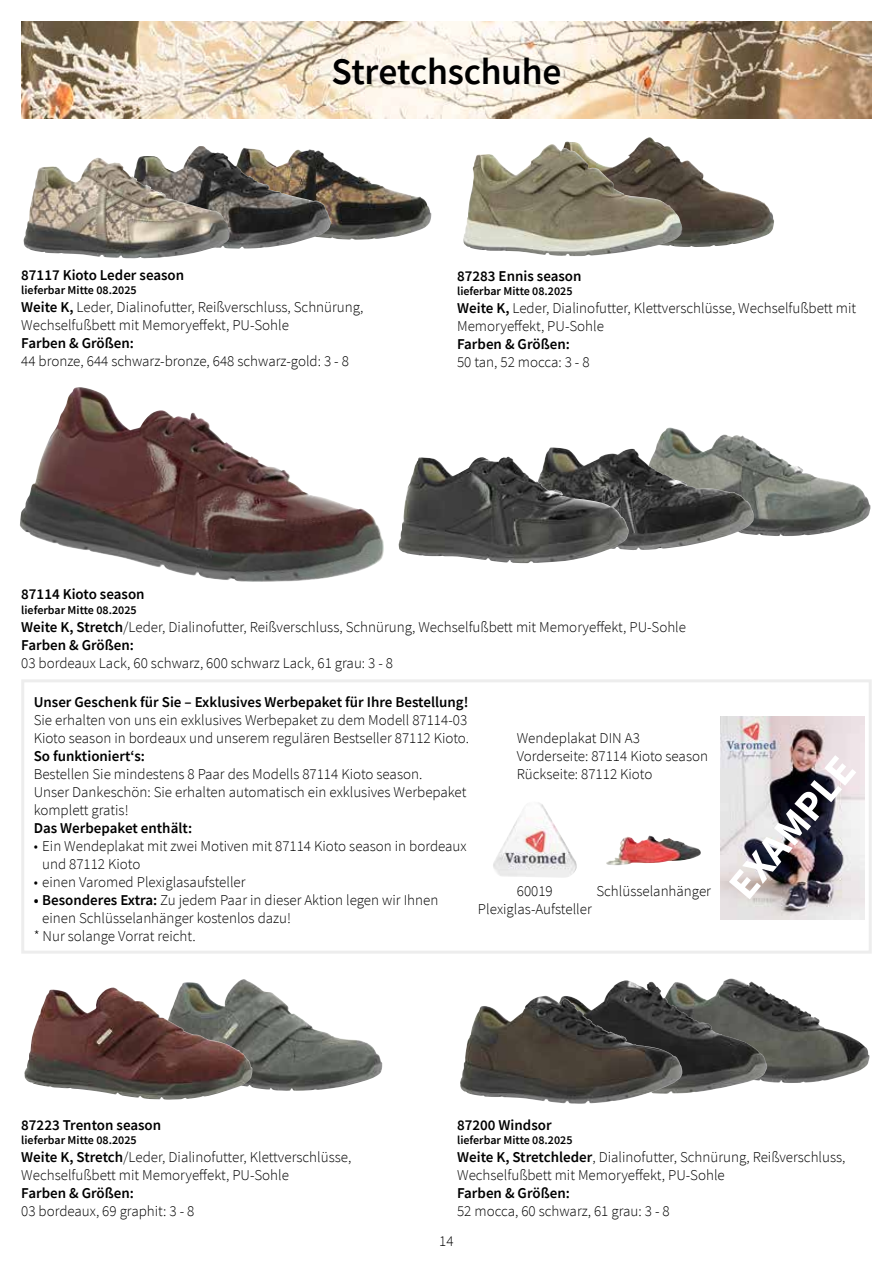
<style>
.page{position:relative;width:893px;height:1263px;background:#fff}
.page>*{position:absolute;margin:0;border:0;box-sizing:border-box;transform-origin:0 0}
.t1{font:700 41.7px "Source Sans Pro";color:#fff}
.t2{font:600 37.5px "Source Sans Pro";letter-spacing:-.01em;color:#000}
.t3{font:300 15px/18px "Source Sans Pro";color:#000}
.t4{font:600 15px "Source Sans Pro";color:#000}
.t5{font:600 12px "Source Sans Pro";color:#000}
.s1{font-weight:600}
</style>
<div class="page">
<img style="left:656px;top:428px;width:214px;height:108px">
<img style="left:545px;top:447px;width:209px;height:103px">
<img style="left:331px;top:162px;width:101px;height:78px">
<img style="left:399px;top:457px;width:230px;height:106px">
<img style="left:138px;top:146px;width:193px;height:103px">
<img style="left:20px;top:387px;width:364px;height:195px">
<img style="left:23px;top:159px;width:207px;height:99px">
<img style="left:724px;top:979px;width:146px;height:104px">
<img style="left:545px;top:981px;width:222px;height:113px">
<img style="left:179px;top:980px;width:203px;height:111px">
<img style="left:549px;top:141px;width:225px;height:106px">
<img style="left:460px;top:996px;width:222px;height:108px">
<img style="left:24px;top:989px;width:228px;height:111px">
<img style="left:463px;top:146px;width:219px;height:110px">
<img style="left:21px;top:21px;width:851px;height:97px">
<div style="left:21px;top:679px;width:851px;height:275px;border:3px solid #ededed"></div>
<img style="left:493px;top:803px;width:84px;height:75px">
<img style="left:606px;top:835px;width:95px;height:30px">
<img style="left:721px;top:716px;width:143px;height:203px">
<h2 class="t2" style="left:332px;top:47px;width:231px">Stretchschuhe</h2>
<p class="t4" style="left:21px;top:265px;width:165px">87117 Kioto Leder season</p>
<p class="t5" style="left:21px;top:282px;width:117px">lieferbar Mitte 08.2025</p>
<p class="t3" style="left:21px;top:298px;width:344px"><span class="s1">Weite K,</span> Leder, Dialinofutter, Reißverschluss, Schnürung,<br>Wechselfußbett mit Memoryeffekt, PU-Sohle</p>
<p class="t4" style="left:21px;top:333px;width:114px">Farben &amp; Größen:</p>
<p class="t3" style="left:21px;top:352px;width:329px">44 bronze, 644 schwarz-bronze, 648 schwarz-gold: 3 - 8</p>
<p class="t4" style="left:457px;top:266px;width:126px">87283 Ennis season</p>
<p class="t5" style="left:457px;top:283px;width:117px">lieferbar Mitte 08.2025</p>
<p class="t3" style="left:457px;top:299px;width:401px"><span class="s1">Weite K,</span> Leder, Dialinofutter, Klettverschlüsse, Wechselfußbett mit<br>Memoryeffekt, PU-Sohle</p>
<p class="t4" style="left:457px;top:334px;width:114px">Farben &amp; Größen:</p>
<p class="t3" style="left:457px;top:353px;width:134px">50 tan, 52 mocca: 3 - 8</p>
<p class="t4" style="left:21px;top:584px;width:125px">87114 Kioto season</p>
<p class="t5" style="left:21px;top:602px;width:117px">lieferbar Mitte 08.2025</p>
<p class="t3" style="left:21px;top:618px;width:666px"><span class="s1">Weite K, Stretch</span>/Leder, Dialinofutter, Reißverschluss, Schnürung, Wechselfußbett mit Memoryeffekt, PU-Sohle<br><span class="s1">Farben &amp; Größen:</span></p>
<p class="t3" style="left:21px;top:654px;width:373px">03 bordeaux Lack, 60 schwarz, 600 schwarz Lack, 61 grau: 3 - 8</p>
<p class="t4" style="left:34px;top:692px;width:436px">Unser Geschenk für Sie – Exklusives Werbepaket für Ihre Bestellung!</p>
<p class="t3" style="left:34px;top:711px;width:437px">Sie erhalten von uns ein exklusives Werbepaket zu dem Modell 87114-03<br>Kioto season in bordeaux und unserem regulären Bestseller 87112 Kioto.</p>
<p class="t4" style="left:34px;top:746px;width:113px">So funktioniert‘s:</p>
<p class="t3" style="left:34px;top:765px;width:434px">Bestellen Sie mindestens 8 Paar des Modells 87114 Kioto season.<br>Unser Dankeschön: Sie erhalten automatisch ein exklusives Werbepaket komplett gratis!</p>
<p class="t4" style="left:34px;top:818px;width:160px">Das Werbepaket enthält:</p>
<p class="t3" style="left:42px;top:837px;width:426px;text-indent:-9px">• Ein Wendeplakat mit zwei Motiven mit 87114 Kioto season in bordeaux und 87112 Kioto</p>
<p class="t3" style="left:34px;top:873px;width:213px">• einen Varomed Plexiglasaufsteller</p>
<p class="t3" style="left:34px;top:891px;width:406px"><span class="s1">• Besonderes Extra:</span> Zu jedem Paar in dieser Aktion legen wir Ihnen</p>
<p class="t3" style="left:42px;top:909px;width:250px">einen Schlüsselanhänger kostenlos dazu!</p>
<p class="t3" style="left:34px;top:927px;width:163px">* Nur solange Vorrat reicht.</p>
<p class="t3" style="left:517px;top:729px;width:193px">Wendeplakat DIN A3<br>Vorderseite: 87114 Kioto season<br>Rückseite: 87112 Kioto</p>
<p class="t3" style="left:478px;top:882px;width:115px;text-align:center">60019<br>Plexiglas-Aufsteller</p>
<p class="t3" style="left:596px;top:882px;width:116px">Schlüsselanhänger</p>
<h1 class="t1" style="left:715px;top:875px;width:173px;rotate:-50deg">EXAMPLE</h1>
<p class="t4" style="left:21px;top:1115px;width:141px">87223 Trenton season</p>
<p class="t5" style="left:21px;top:1132px;width:117px">lieferbar Mitte 08.2025</p>
<p class="t3" style="left:21px;top:1148px;width:332px"><span class="s1">Weite K, Stretch</span>/Leder, Dialinofutter, Klettverschlüsse,<br>Wechselfußbett mit Memoryeffekt, PU-Sohle</p>
<p class="t4" style="left:21px;top:1183px;width:114px">Farben &amp; Größen:</p>
<p class="t3" style="left:21px;top:1202px;width:175px">03 bordeaux, 69 graphit: 3 - 8</p>
<p class="t4" style="left:457px;top:1115px;width:96px">87200 Windsor</p>
<p class="t5" style="left:457px;top:1132px;width:117px">lieferbar Mitte 08.2025</p>
<p class="t3" style="left:457px;top:1148px;width:390px"><span class="s1">Weite K, Stretchleder</span>, Dialinofutter, Schnürung, Reißverschluss,<br>Wechselfußbett mit Memoryeffekt, PU-Sohle</p>
<p class="t4" style="left:457px;top:1183px;width:114px">Farben &amp; Größen:</p>
<p class="t3" style="left:457px;top:1202px;width:214px">52 mocca, 60 schwarz, 61 grau: 3 - 8</p>
<p class="t3" style="left:439px;top:1231px;width:16px">14</p>
</div>
